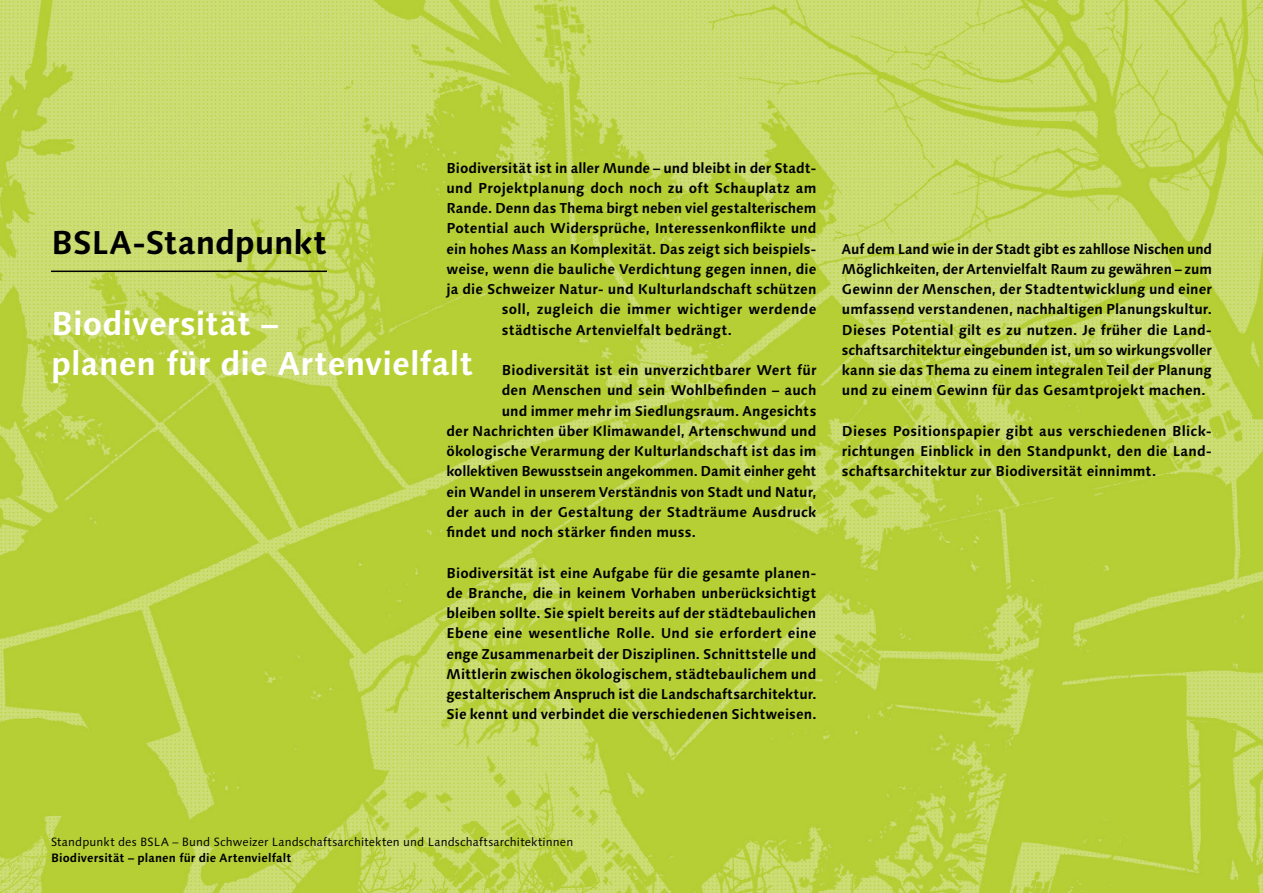
<style>
.page{position:relative;width:1263px;height:893px;background:#fff}
.page>*{position:absolute;margin:0;border:0;box-sizing:border-box;transform-origin:0 0}
.t1{font:700 33px/40.5px "Linotype Syntax";color:#fff}
.t2{font:700 33px "Linotype Syntax";letter-spacing:-.01em;color:#000}
.t3{font:700 14.25px/20.2px "Linotype Syntax";letter-spacing:.005em;color:#000;text-align:justify}
.t4{font:12px "Linotype Syntax";letter-spacing:.01em;color:#000}
.t5{font:700 12px "Linotype Syntax";letter-spacing:.01em;color:#000}
</style>
<div class="page">
<img style="left:0;top:0;width:1263px;height:893px">
<hr style="left:1262px;top:821px;width:1px;height:72px;background:#b8d637">
<hr style="left:51px;top:271px;width:276px;height:1px;background:#000">
<p class="t3" style="left:446px;top:157px;width:371px">Biodiversität ist in aller Munde – und bleibt in der Stadt-</p>
<p class="t3" style="left:446px;top:178px;width:371px">und Projektplanung doch noch zu oft Schauplatz am</p>
<p class="t3" style="left:446px;top:198px;width:371px">Rande. Denn das Thema birgt neben viel gestalterischem</p>
<p class="t3" style="left:446px;top:218px;width:371px">Potential auch Widersprüche, Interessenkonflikte und</p>
<p class="t3" style="left:446px;top:238px;width:371px">ein hohes Mass an Komplexität. Das zeigt sich beispiels-</p>
<p class="t3" style="left:446px;top:259px;width:371px">weise, wenn die bauliche Verdichtung gegen innen, die</p>
<p class="t3" style="left:446px;top:279px;width:371px">ja die Schweizer Natur- und Kulturlandschaft schützen</p>
<p class="t3" style="left:502px;top:299px;width:316px">soll, zugleich die immer wichtiger werdende</p>
<p class="t3" style="left:502px;top:319px;width:232px">städtische Artenvielfalt bedrängt.</p>
<p class="t3" style="left:502px;top:360px;width:316px">Biodiversität ist ein unverzichtbarer Wert für</p>
<p class="t3" style="left:502px;top:380px;width:316px">den Menschen und sein Wohlbefinden – auch</p>
<p class="t3" style="left:502px;top:400px;width:316px">und immer mehr im Siedlungsraum. Angesichts</p>
<p class="t3" style="left:446px;top:421px;width:371px">der Nachrichten über Klimawandel, Artenschwund und</p>
<p class="t3" style="left:446px;top:441px;width:371px">ökologische Verarmung der Kulturlandschaft ist das im</p>
<p class="t3" style="left:446px;top:461px;width:371px">kollektiven Bewusstsein angekommen. Damit einher geht</p>
<p class="t3" style="left:446px;top:481px;width:371px">ein Wandel in unserem Verständnis von Stadt und Natur,</p>
<p class="t3" style="left:446px;top:502px;width:371px">der auch in der Gestaltung der Stadträume Ausdruck</p>
<p class="t3" style="left:446px;top:522px;width:251px">findet und noch stärker finden muss.</p>
<p class="t3" style="left:446px;top:562px;width:371px">Biodiversität ist eine Aufgabe für die gesamte planen&shy;de Branche, die in keinem Vorhaben unberücksichtigt bleiben sollte. Sie spielt bereits auf der städtebaulichen Ebene eine wesentliche Rolle. Und sie erfordert eine enge Zusammenarbeit der Disziplinen. Schnittstelle und Mittlerin zwischen ökologischem, städtebaulichem und gestalterischem Anspruch ist die Landschaftsarchitektur.<br>Sie kennt und verbindet die verschiedenen Sichtweisen.</p>
<h1 class="t2" style="left:51px;top:221px;width:277px">BSLA-Standpunkt</h1>
<h1 class="t1" style="left:51px;top:302px;width:424px">Biodiversität –<br>planen für die Artenvielfalt</h1>
<p class="t3" style="left:842px;top:238px;width:371px">Auf dem Land wie in der Stadt gibt es zahllose Nischen und Möglichkeiten, der Artenvielfalt Raum zu gewähren – zum Gewinn der Menschen, der Stadtentwicklung und einer umfassend verstandenen, nachhaltigen Planungskultur.<br>Dieses Potential gilt es zu nutzen. Je früher die Land&shy;schaftsarchitektur eingebunden ist, um so wirkungsvoller kann sie das Thema zu einem integralen Teil der Planung und zu einem Gewinn für das Gesamtprojekt machen.</p>
<p class="t3" style="left:842px;top:421px;width:371px">Dieses Positionspapier gibt aus verschiedenen Blick&shy;richtungen Einblick in den Standpunkt, den die Land&shy;schaftsarchitektur zur Biodiversität einnimmt.</p>
<p class="t4" style="left:51px;top:835px;width:524px">Standpunkt des BSLA – Bund Schweizer Landschaftsarchitekten und Landschaftsarchitektinnen</p>
<p class="t5" style="left:51px;top:850px;width:242px">Biodiversität – planen für die Artenvielfalt</p>
</div>
